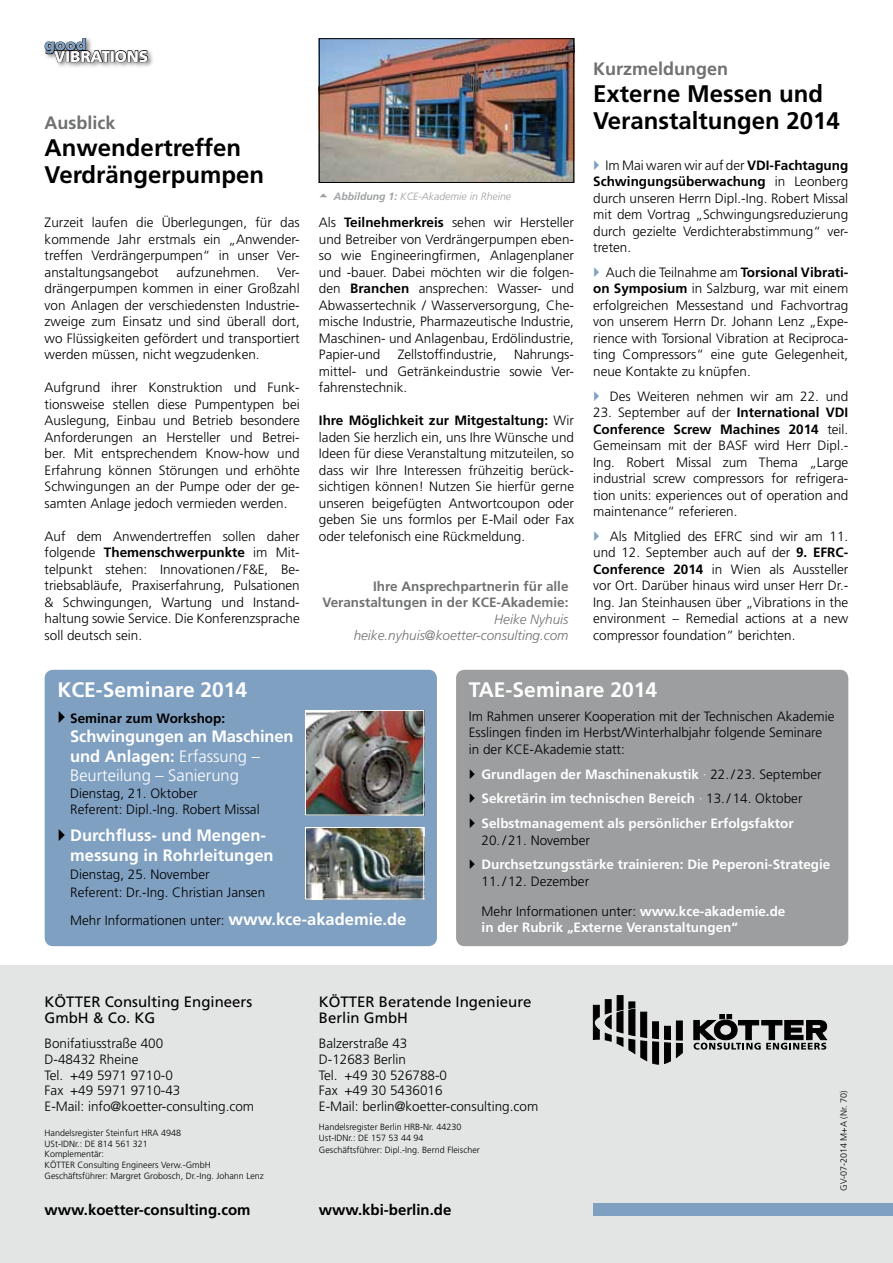
<style>
.page{position:relative;width:893px;height:1263px;background:#fff}
.page>*{position:absolute;margin:0;border:0;box-sizing:border-box;transform-origin:0 0}
.t1{font:700 24px/27px "Frutiger";color:#000}
.t2{font:700 21px "Frutiger";color:#fff}
.t3{font:700 18px "Frutiger";color:#707172}
.t4{font:700 16.5px/19.5px "Frutiger";color:#fff}
.t5{font:900 15.45px "Frutiger";letter-spacing:-.01em;color:#fff}
.t6{font:900 15.45px "Frutiger";color:#80a0c2}
.t7{font:15px/16.5px "Frutiger";color:#000}
.t8{font:700 15px "Frutiger";color:#000}
.t9{font:300 13.5px/16.5px "Frutiger";color:#000;text-align:justify}
.t10{font:700 13.5px/24.8px "Frutiger";color:#fff}
.t11{font:700 13.5px/16.5px "Frutiger";color:#707172;text-align:right}
.t12{font:italic 300 13.5px/16.5px "Frutiger";color:#707172;text-align:right}
.t13{font:700 13.5px "Frutiger";color:#000}
.t14{font:italic 300 10.5px "Frutiger";color:#9ea0a2}
.t15{font:300 9px/10.8px "Frutiger";color:#000}
.s1{font-weight:700}
.s2{font-weight:300}
.s3{font-weight:700;font-size:16.5px;color:#fff}
.s4{font-weight:300;color:#000}
</style>
<div class="page">
<div style="left:0;top:965px;width:893px;height:298px;background:#e3e4e4"></div>
<svg style="left:593px;top:995px;width:89px;height:69px"></svg>
<svg style="left:693px;top:1014px;width:134px;height:36px"></svg>
<img style="left:321px;top:40px;width:251px;height:141px">
<div style="left:319px;top:38px;width:255px;height:145px;border:1px solid #000"></div>
<div style="left:45px;top:670px;width:392px;height:276px;background:#80a0c2;border-radius:9px"></div>
<div style="left:456px;top:670px;width:392px;height:276px;background:#9c9e9f;border-radius:9px"></div>
<div style="left:42px;top:36px;width:112px;height:33px;background:#000;opacity:.5"></div>
<svg style="left:44px;top:38px;width:104px;height:27px"></svg>
<img style="left:307px;top:712px;width:115px;height:101px">
<div style="left:305px;top:710px;width:119px;height:105px;border:1px solid #fff"></div>
<img style="left:307px;top:829px;width:115px;height:68px">
<div style="left:305px;top:827px;width:119px;height:72px;border:1px solid #fff"></div>
<div style="left:593px;top:1203px;width:300px;height:13px;background:#80a0c2"></div>
<p class="t6" style="left:45px;top:36px;width:43px">GOOD</p>
<p class="t5" style="left:54px;top:47px;width:96px">VIBRATIONS</p>
<h3 class="t3" style="left:45px;top:112px;width:72px">Ausblick</h3>
<h1 class="t1" style="left:45px;top:134px;width:221px">Anwendertreffen<br>Verdrängerpumpen</h1>
<p class="t9" style="left:45px;top:214px;width:257px">Zurzeit laufen die Überlegungen, für das kommende Jahr erstmals ein „Anwender&shy;treffen Verdrängerpumpen“ in unser Ver&shy;anstaltungsangebot</p>
<p class="t9" style="left:176px;top:264px;width:85px">aufzunehmen.</p>
<p class="t9" style="left:45px;top:264px;width:257px;text-indent:233px">Ver&shy;drängerpumpen kommen in einer Großzahl von Anlagen der verschiedensten Industrie&shy;zweige zum Einsatz und sind überall dort, wo Flüssigkeiten gefördert und transportiert werden müssen, nicht wegzudenken.</p>
<p class="t9" style="left:45px;top:379px;width:257px">Aufgrund ihrer Konstruktion und Funk&shy;tionsweise stellen diese Pumpentypen bei Auslegung, Einbau und Betrieb besondere Anforderungen an Hersteller und Betrei&shy;ber. Mit entsprechendem Know-how und Erfahrung können Störungen und erhöhte Schwingungen an der Pumpe oder der ge&shy;samten Anlage jedoch vermieden werden.</p>
<p class="t9" style="left:45px;top:528px;width:257px">Auf dem Anwendertreffen sollen daher folgende <span class="s1">Themenschwerpunkte</span> im Mit&shy;telpunkt stehen: Innovationen / F&amp;E, Be&shy;triebsabläufe, Praxiserfahrung, Pulsationen &amp; Schwingungen, Wartung und Instand&shy;haltung sowie Service. Die Konferenzsprache soll deutsch sein.</p>
<h2 class="t2" style="left:57px;top:677px;width:191px">KCE-Seminare 2014</h2>
<p class="t14" style="left:334px;top:190px;width:179px"><span class="s1">Abbildung 1:</span> KCE-Akademie in Rheine</p>
<p class="t9" style="left:319px;top:214px;width:257px">Als <span class="s1">Teilnehmerkreis</span> sehen wir Hersteller und Betreiber von Verdrängerpumpen eben&shy;so wie Engineeringfirmen, Anlagenplaner und -bauer. Dabei möchten wir die folgen&shy;den <span class="s1">Branchen</span> ansprechen: Wasser- und Abwassertechnik / Wasserversorgung, Che&shy;mische Industrie, Pharmazeutische Industrie, Maschinen- und Anlagenbau, Erdölindustrie, Papier-und</p>
<p class="t9" style="left:398px;top:346px;width:101px">Zellstoffindustrie,</p>
<p class="t9" style="left:319px;top:346px;width:256px;text-indent:195px">Nahrungs&shy;mittel- und Getränkeindustrie sowie Ver&shy;fahrenstechnik.</p>
<p class="t9" style="left:319px;top:412px;width:257px"><span class="s1">Ihre Möglichkeit zur Mitgestaltung:</span> Wir laden Sie herzlich ein, uns Ihre Wünsche und Ideen für diese Veranstaltung mitzuteilen, so dass wir Ihre Interessen frühzeitig berück&shy;sichtigen können! Nutzen Sie hierfür gerne unseren beigefügten Antwortcoupon oder geben Sie uns formlos per E-Mail oder Fax oder telefonisch eine Rückmeldung.</p>
<p class="t11" style="left:322px;top:577px;width:248px">Ihre Ansprechpartnerin für alle<br>Veranstaltungen in der KCE-Akademie:</p>
<p class="t12" style="left:354px;top:610px;width:216px">Heike Nyhuis heike.nyhuis@koetter-consulting.com</p>
<h3 class="t3" style="left:593px;top:58px;width:137px">Kurzmeldungen</h3>
<h1 class="t1" style="left:593px;top:80px;width:248px">Externe Messen und<br>Veranstaltungen 2014</h1>
<p class="t9" style="left:593px;top:157px;width:257px;text-indent:12px">Im Mai waren wir auf der <span class="s1">VDI-Fachtagung Schwingungsüberwachung</span> in Leonberg durch unseren Herrn Dipl.-Ing. Robert Missal mit dem Vortrag „Schwingungsreduzierung durch gezielte Verdichterabstimmung“ ver&shy;treten.</p>
<p class="t9" style="left:593px;top:264px;width:257px;text-indent:13px">Auch die Teilnahme am <span class="s1">Torsional Vibrati&shy;on Symposium</span> in Salzburg, war mit einem erfolgreichen Messestand und Fachvortrag von unserem Herrn Dr. Johann Lenz „Expe&shy;rience with Torsional Vibration at Reciproca&shy;ting Compressors“ eine gute Gelegenheit, neue Kontakte zu knüpfen.</p>
<p class="t9" style="left:610px;top:388px;width:240px">Des Weiteren nehmen wir am 22. und</p>
<p class="t9" style="left:593px;top:404px;width:257px">23. September auf der <span class="s1">International VDI Conference Screw Machines 2014</span> teil.<br>Gemeinsam mit der BASF wird Herr Dipl.- Ing. Robert Missal zum Thema „Large industrial screw compressors for refrigera&shy;tion units: experiences out of operation and maintenance“ referieren.</p>
<p class="t9" style="left:593px;top:528px;width:257px;text-indent:16px">Als Mitglied des EFRC sind wir am 11. und 12. September auch auf der <span class="s1">9. EFRC-Conference 2014</span> in Wien als Aussteller vor Ort. Darüber hinaus wird unser Herr Dr.- Ing. Jan Steinhausen über „Vibrations in the environment – Remedial actions at a new compressor foundation” berichten.</p>
<h2 class="t2" style="left:469px;top:677px;width:190px">TAE-Seminare 2014</h2>
<p class="t13" style="left:70px;top:710px;width:157px">Seminar zum Workshop:</p>
<p class="t4" style="left:70px;top:727px;width:225px">Schwingungen an Maschinen und Anlagen: <span class="s2">Erfassung –<br>Beurteilung – Sanierung</span></p>
<p class="t9" style="left:70px;top:785px;width:191px">Dienstag, 21. Oktober<br>Referent: Dipl.-Ing. Robert Missal</p>
<p class="t4" style="left:70px;top:826px;width:205px">Durchfluss- und Mengen&shy;messung in Rohrleitungen</p>
<p class="t9" style="left:70px;top:865px;width:197px;line-height:18px">Dienstag, 25. November<br>Referent: Dr.-Ing. Christian Jansen</p>
<p class="t9" style="left:70px;top:912px;width:338px">Mehr Informationen unter: <span class="s3">www.kce-akademie.de</span></p>
<p class="t9" style="left:469px;top:708px;width:367px;text-align:left">Im Rahmen unserer Kooperation mit der Technischen Akademie<br>Esslingen finden im Herbst/Winterhalbjahr folgende Seminare in der KCE-Akademie statt:</p>
<p class="t10" style="left:482px;top:761px;width:342px">Grundlagen der Maschinenakustik <span class="s2">·</span> <span class="s4">22. / 23. September<br></span>Sekretärin im technischen Bereich <span class="s2">·</span> <span class="s4">13. / 14. Oktober<br></span>Selbstmanagement als persönlicher Erfolgsfaktor</p>
<p class="t9" style="left:482px;top:831px;width:110px">20. / 21. November</p>
<p class="t10" style="left:482px;top:852px;width:350px">Durchsetzungsstärke trainieren: Die Peperoni-Strategie</p>
<p class="t9" style="left:482px;top:873px;width:109px">11. / 12. Dezember</p>
<p class="t10" style="left:482px;top:903px;width:305px;line-height:16.5px"><span class="s4">Mehr Informationen unter:</span> www.kce-akademie.de in der Rubrik „Externe Veranstaltungen“</p>
<p class="t7" style="left:45px;top:993px;width:209px">Kötter Consulting E ngineers<br>GmbH &amp; Co. KG</p>
<p class="t9" style="left:45px;top:1035px;width:211px;line-height:15.8px;text-align:left">Bonifatiusstraße 400<br>D-48432 Rheine<br>Tel. +49 5971 9710-0<br>Fax +49 5971 9710-43<br>E-Mail: info@koetter-consulting.com</p>
<p class="t15" style="left:45px;top:1127px;width:221px">Handelsregister Steinfurt HRA 4948<br>USt-IDNr.: DE 814 561 321<br>Komplementär:<br>KÖTTER Consulting Engineers Verw.-GmbH Geschäftsführer: Margret Grobosch, Dr.-Ing. Johann Lenz</p>
<p class="t8" style="left:45px;top:1201px;width:207px">www.koetter-consulting.com</p>
<p class="t7" style="left:319px;top:993px;width:214px">kötter Beratende Ingenieure<br>Berlin GmbH</p>
<p class="t9" style="left:319px;top:1035px;width:221px;line-height:15.8px;text-align:left">Balzerstraße 43<br>D-12683 Berlin<br>Tel. +49 30 526788-0<br>Fax +49 30 5436016<br>E-Mail: berlin@koetter-consulting.com</p>
<p class="t15" style="left:319px;top:1121px;width:144px">Handelsregister Berlin HRB-Nr. 44230<br>Ust-IDNr.: DE 157 53 44 94</p>
<p class="t15" style="left:319px;top:1145px;width:163px">Geschäftsführer: Dipl.-Ing. Bernd Fleischer</p>
<p class="t8" style="left:319px;top:1201px;width:134px">www.kbi-berlin.de</p>
<p class="t15" style="left:838px;top:1191px;width:102px;rotate:-90deg">GV-07-2014 M+A (Nr. 70)</p>
</div>
